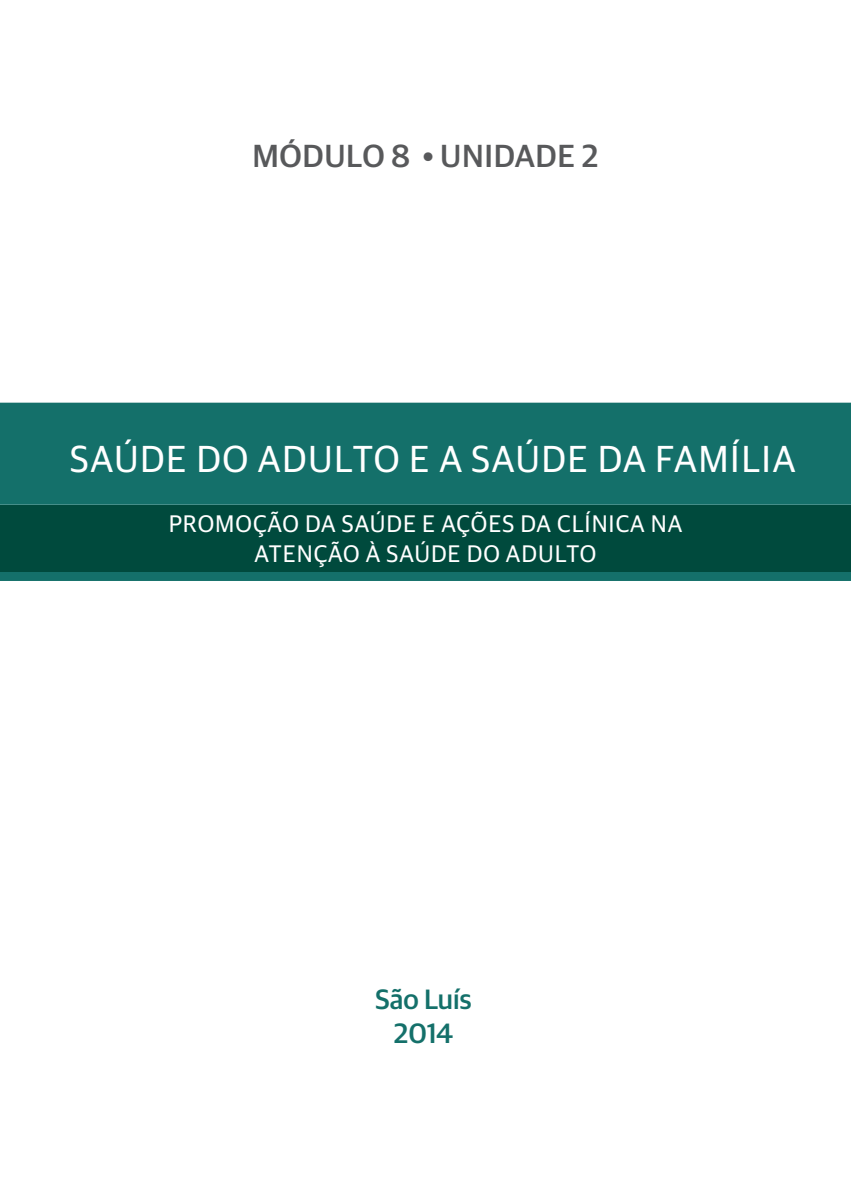
<style>
.page{position:relative;width:851px;height:1191px;background:#fff}
.page>*{position:absolute;margin:0;border:0;box-sizing:border-box;transform-origin:0 0}
.t1{font:37.6px "Guardian Sans";letter-spacing:.04em;color:#fff}
.t2{font:500 32px "Guardian Sans";letter-spacing:.02em;color:#58595b}
.t3{font:500 28px/33.6px "Guardian Sans";color:#14706a;text-align:center}
.t4{font:24px/29.6px "Guardian Sans";letter-spacing:.04em;color:#fff;text-align:center}
</style>
<div class="page">
<div style="left:0;top:403px;width:850px;height:178px;background:#14706a"></div>
<div style="left:0;top:505px;width:850px;height:66px;background:#004a3d"></div>
<h2 class="t2" style="left:252px;top:133px;width:347px">módulo 8 • UNIDADE 2</h2>
<h1 class="t1" style="left:70px;top:432px;width:726px">SAÚDE DO ADULTO E A SAÚDE DA FAMÍLIA</h1>
<p class="t4" style="left:169px;top:507px;width:515px">PROMOÇÃO DA SAÚDE E AÇÕES DA CLÍNICA NA<br>ATENÇÃO À SAÚDE DO ADULTO</p>
<p class="t3" style="left:375px;top:980px;width:97px">São Luís<br>2014</p>
</div>
